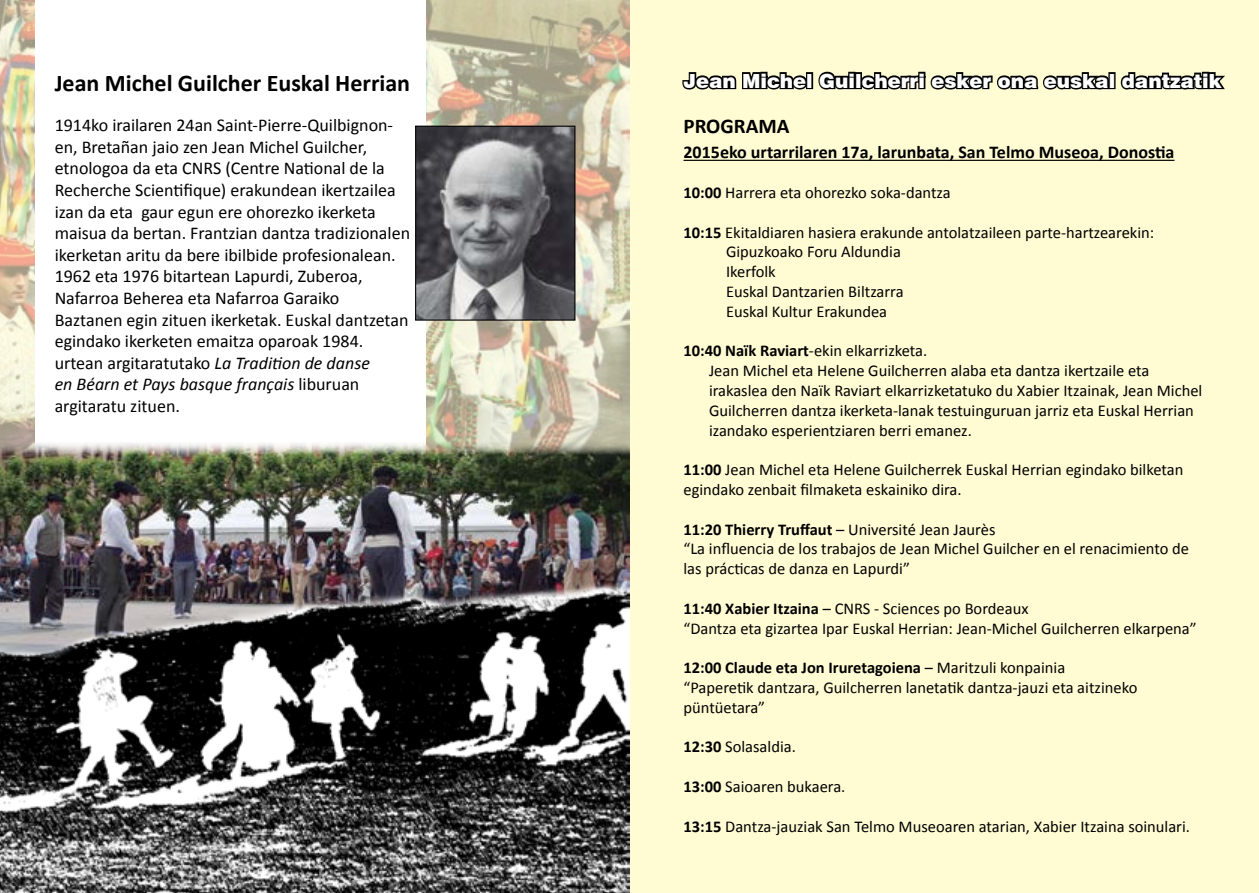
<style>
.page{position:relative;width:1259px;height:893px;background:#fffcd4}
.page>*{position:absolute;margin:0;border:0;box-sizing:border-box;transform-origin:0 0}
.t1{font:700 24px "Calibri";color:#000}
.t2{font:700 21px "Calibri";color:#000}
.t3{font:900 19.5px "Swiss 721 BT";color:#fff}
.t4{font:18px/21.6px "Calibri";color:#000}
.t5{font:700 18px "Calibri";color:#000}
.t6{font:16.5px/19.8px "Calibri";color:#000}
.s1{font-style:italic}
.s2{font-weight:700}
</style>
<div class="page">
<img style="left:0;top:0;width:629px;height:441px">
<div style="left:35px;top:0;width:390px;height:485px;background:#fff"></div>
<img style="left:0;top:441px;width:629px;height:142px">
<img style="left:0;top:583px;width:629px;height:310px">
<svg style="left:415px;top:125px;width:161px;height:196px;background:#69696c"></svg>
<hr style="left:683px;top:160px;width:491px;height:1px;background:#000">
<svg style="left:682px;top:71px;width:127px;height:19px"></svg>
<div style="left:806px;top:72px;width:7px;height:17px;border:3px solid #000"></div>
<svg style="left:818px;top:71px;width:32px;height:19px"></svg>
<div style="left:848px;top:72px;width:7px;height:6px;border:3px solid #000"></div>
<div style="left:848px;top:76px;width:7px;height:13px;border:3px solid #000"></div>
<div style="left:855px;top:72px;width:7px;height:17px;border:3px solid #000"></div>
<svg style="left:858px;top:71px;width:63px;height:19px"></svg>
<div style="left:918px;top:72px;width:7px;height:6px;border:3px solid #000"></div>
<div style="left:918px;top:76px;width:7px;height:13px;border:3px solid #000"></div>
<svg style="left:930px;top:72px;width:181px;height:18px"></svg>
<div style="left:1108px;top:72px;width:7px;height:17px;border:3px solid #000"></div>
<svg style="left:1120px;top:71px;width:105px;height:19px"></svg>
<p class="t3" style="left:683px;top:69px;width:540px">Jean Michel Guilcherri esker ona euskal dantzatik</p>
<h1 class="t1" style="left:55px;top:68px;width:357px">Jean Michel Guilcher Euskal Herrian</h1>
<p class="t4" style="left:55px;top:114px;width:357px">1914ko irailaren 24an Saint-Pierre-Quilbignon&shy;en, Bretañan jaio zen Jean Michel Guilcher, etnologoa da eta CNRS (Centre National de la Recherche Scientifique) erakundean ikertzailea izan da eta gaur egun ere ohorezko ikerketa maisua da bertan. Frantzian dantza tradizionalen ikerketan aritu da bere ibilbide profesionalean.<br>1962 eta 1976 bitartean Lapurdi, Zuberoa, Nafarroa Beherea eta Nafarroa Garaiko Baztanen egin zituen ikerketak. Euskal dantzetan egindako ikerketen emaitza oparoak 1984. urtean argitaratutako <span class="s1">La Tradition de danse<br>en Béarn et Pays basque français</span> liburuan argitaratu zituen.</p>
<p class="t2" style="left:683px;top:113px;width:107px">PROGRAMA</p>
<p class="t5" style="left:683px;top:141px;width:492px">2015eko urtarrilaren 17a, larunbata, San Telmo Museoa, Donostia</p>
<p class="t6" style="left:683px;top:183px;width:269px"><span class="s2">10:00</span> Harrera eta ohorezko soka-dantza</p>
<p class="t6" style="left:726px;top:222px;width:430px;text-indent:-43px"><span class="s2">10:15</span> Ekitaldiaren hasiera erakunde antolatzaileen parte-hartzearekin:<br>Gipuzkoako Foru Aldundia<br>Ikerfolk<br>Euskal Dantzarien Biltzarra<br>Euskal Kultur Erakundea</p>
<p class="t6" style="left:709px;top:341px;width:495px;text-indent:-26px"><span class="s2">10:40 Naïk Raviart</span>-ekin elkarrizketa.<br>Jean Michel eta Helene Guilcherren alaba eta dantza ikertzaile eta irakaslea den Naïk Raviart elkarrizketatuko du Xabier Itzainak, Jean Michel Guilcherren dantza ikerketa-lanak testuinguruan jarriz eta Euskal Herrian izandako esperientziaren berri emanez.</p>
<p class="t6" style="left:683px;top:460px;width:501px"><span class="s2">11:00</span> Jean Michel eta Helene Guilcherrek Euskal Herrian egindako bilketan egindako zenbait filmaketa eskainiko dira.</p>
<p class="t6" style="left:683px;top:519px;width:507px"><span class="s2">11:20 Thierry Truffaut</span> – Université Jean Jaurès<br>“La influencia de los trabajos de Jean Michel Guilcher en el renacimiento de las prácticas de danza en Lapurdi”</p>
<p class="t6" style="left:683px;top:598px;width:515px"><span class="s2">11:40 Xabier Itzaina</span> – CNRS - Sciences po Bordeaux<br>“Dantza eta gizartea Ipar Euskal Herrian: Jean-Michel Guilcherren elkarpena”</p>
<p class="t6" style="left:683px;top:658px;width:455px"><span class="s2">12:00 Claude eta Jon Iruretagoiena</span> – Maritzuli konpainia “Paperetik dantzara, Guilcherren lanetatik dantza-jauzi eta aitzineko püntüetara”</p>
<p class="t6" style="left:683px;top:737px;width:114px"><span class="s2">12:30</span> Solasaldia.</p>
<p class="t6" style="left:683px;top:777px;width:163px"><span class="s2">13:00</span> Saioaren bukaera.</p>
<p class="t6" style="left:683px;top:816px;width:508px"><span class="s2">13:15</span> Dantza-jauziak San Telmo Museoaren atarian, Xabier Itzaina soinulari.</p>
</div>
